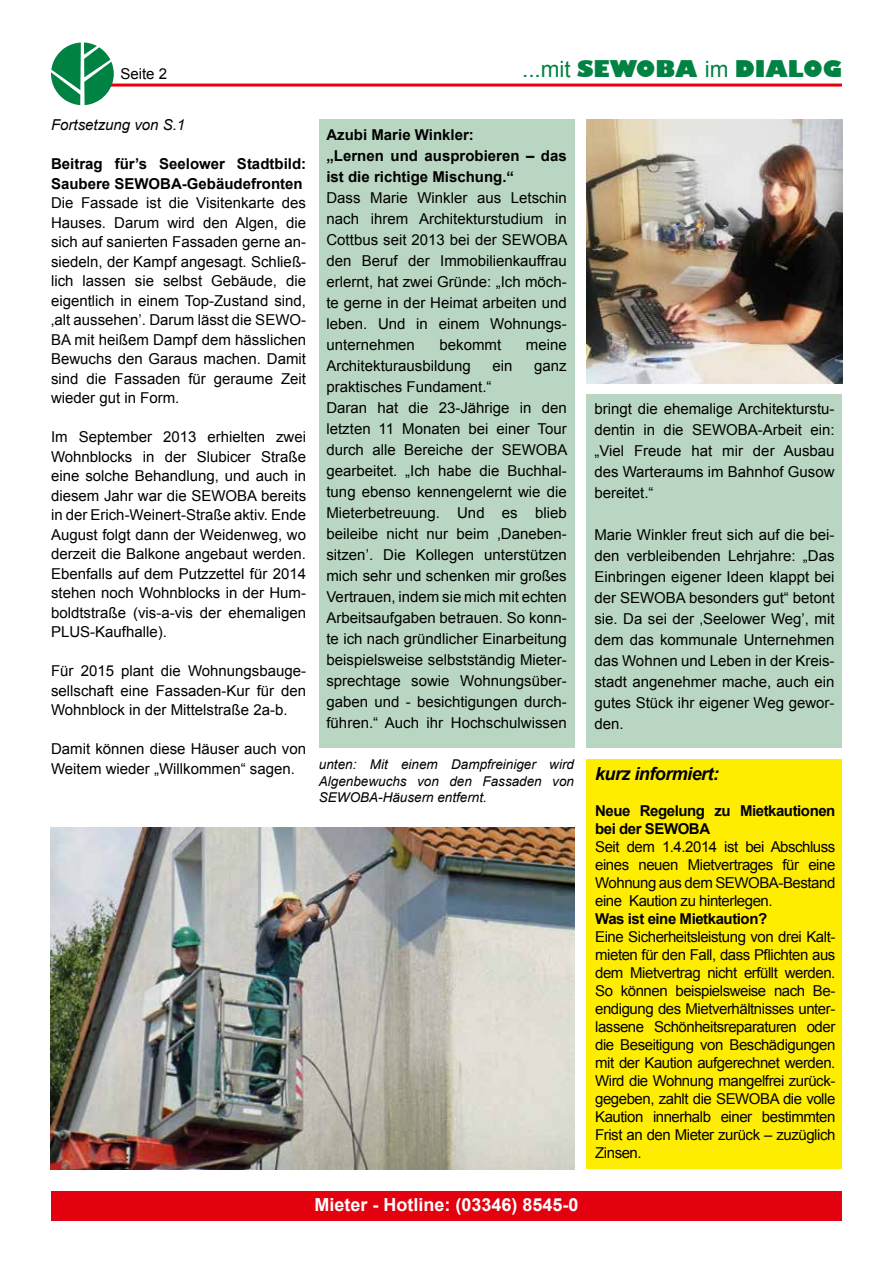
<style>
.page{position:relative;width:893px;height:1263px;background:#fff}
.page>*{position:absolute;margin:0;border:0;box-sizing:border-box;transform-origin:0 0}
.t1{font:22.5px "Gilbert Ultra Bold Plain";color:#008243}
.t2{font:700 18px "Arial";color:#fff}
.t3{font:italic 700 18px "Arial";letter-spacing:-.03em;color:#000}
.t4{font:15px/21px "Arial";color:#000;text-align:justify}
.t5{font:700 15px/21px "Arial";color:#000}
.t6{font:700 15px/18px "Arial";letter-spacing:-.03em;color:#000}
.t7{font:italic 15px "Arial";color:#000}
.t8{font:italic 13.5px/16.2px "Arial";color:#000;text-align:justify}
.s1{font-family:"Arial"}
</style>
<div class="page">
<hr style="left:98px;top:84px;width:744px;height:3px;background:#e3000f">
<svg style="left:51px;top:43px;width:63px;height:62px"></svg>
<div style="left:51px;top:1191px;width:791px;height:29px;background:#e3000f"></div>
<div style="left:587px;top:759px;width:255px;height:410px;background:#ffed00"></div>
<div style="left:319px;top:119px;width:255px;height:628px;background:#b8d6c1"></div>
<div style="left:587px;top:394px;width:255px;height:353px;background:#b8d6c1"></div>
<img style="left:51px;top:827px;width:523px;height:342px">
<img style="left:587px;top:119px;width:255px;height:265px">
<p class="t4" style="left:120px;top:64px;width:48px">Seite 2</p>
<h1 class="t1" style="left:522px;top:55px;width:321px"><span class="s1">...mit</span> SEWOBA <span class="s1">im</span> DIALOG</h1>
<p class="t7" style="left:51px;top:115px;width:136px">Fortsetzung von S.1</p>
<p class="t5" style="left:51px;top:154px;width:257px;line-height:19.5px">Beitrag für’s Seelower Stadtbild:<br>Saubere SEWOBA-Gebäudefronten</p>
<p class="t4" style="left:51px;top:193px;width:257px;line-height:19.5px">Die Fassade ist die Visitenkarte des Hauses. Darum wird den Algen, die sich auf sanierten Fassaden gerne an&shy;siedeln, der Kampf angesagt. Schließ&shy;lich lassen sie selbst Gebäude, die eigentlich in einem Top-Zustand sind, ‚alt aussehen’. Darum lässt die SEWO-BA mit heißem Dampf dem hässlichen Bewuchs den Garaus machen. Damit sind die Fassaden für geraume Zeit wieder gut in Form.</p>
<p class="t4" style="left:51px;top:427px;width:257px;line-height:19.5px">Im September 2013 erhielten zwei Wohnblocks in der Slubicer Straße eine solche Behandlung, und auch in diesem Jahr war die SEWOBA bereits in der Erich-Weinert-Straße aktiv. Ende August folgt dann der Weidenweg, wo derzeit die Balkone angebaut werden.<br>Ebenfalls auf dem Putzzettel für 2014 stehen noch Wohnblocks in der Hum&shy;boldtstraße (vis-a-vis der ehemaligen PLUS-Kaufhalle).</p>
<p class="t4" style="left:51px;top:661px;width:257px;line-height:19.5px">Für 2015 plant die Wohnungsbauge&shy;sellschaft eine Fassaden-Kur für den Wohnblock in der Mittelstraße 2a-b.</p>
<p class="t4" style="left:51px;top:739px;width:257px;line-height:19.5px">Damit können diese Häuser auch von<br>Weitem wieder „Willkommen“ sagen.</p>
<p class="t5" style="left:326px;top:125px;width:242px">Azubi Marie Winkler:<br>„Lernen und ausprobieren – das ist die richtige Mischung.“</p>
<p class="t4" style="left:326px;top:188px;width:243px">Dass Marie Winkler aus Letschin nach ihrem Architekturstudium in Cottbus seit 2013 bei der SEWOBA den Beruf der Immobilienkauffrau erlernt, hat zwei Gründe: „Ich möch&shy;te gerne in der Heimat arbeiten und leben. Und in einem Wohnungs&shy;unternehmen</p>
<p class="t4" style="left:439px;top:335px;width:63px">bekommt</p>
<p class="t4" style="left:526px;top:335px;width:42px">meine</p>
<p class="t4" style="left:326px;top:356px;width:146px">Architekturausbildung</p>
<p class="t4" style="left:492px;top:356px;width:22px">ein</p>
<p class="t4" style="left:534px;top:356px;width:34px">ganz</p>
<p class="t4" style="left:326px;top:377px;width:243px;text-align:left">praktisches Fundament.“<br>Daran hat die 23-Jährige in den letzten 11 Monaten bei einer Tour durch alle Bereiche der SEWOBA gearbeitet. „Ich habe die Buchhal&shy;tung ebenso kennengelernt wie die Mieterbetreuung. Und es blieb beileibe nicht nur beim ‚Daneben&shy;sitzen’. Die Kollegen unterstützen mich sehr und schenken mir großes Vertrauen, indem sie mich mit echten Arbeitsaufgaben betrauen. So konn&shy;te ich nach gründlicher Einarbeitung beispielsweise selbstständig Mieter&shy;sprechtage sowie Wohnungsüber&shy;gaben und - besichtigungen durch&shy;führen.“ Auch ihr Hochschulwissen</p>
<p class="t8" style="left:319px;top:757px;width:257px">unten: Mit einem Dampfreiniger wird Algenbewuchs von den Fassaden von SEWOBA-Häusern entfernt.</p>
<p class="t2" style="left:314px;top:1193px;width:266px">Mieter - Hotline: (03346) 8545-0</p>
<p class="t4" style="left:594px;top:399px;width:242px">bringt die ehemalige Architekturstu&shy;dentin in die SEWOBA-Arbeit ein: „Viel Freude hat mir der Ausbau des Warteraums im Bahnhof Gusow bereitet.“</p>
<p class="t4" style="left:594px;top:525px;width:242px">Marie Winkler freut sich auf die bei&shy;den verbleibenden Lehrjahre: „Das Einbringen eigener Ideen klappt bei der SEWOBA besonders gut“ betont sie. Da sei der ‚Seelower Weg’, mit dem das kommunale Unternehmen das Wohnen und Leben in der Kreis&shy;stadt angenehmer mache, auch ein gutes Stück ihr eigener Weg gewor&shy;den.</p>
<p class="t3" style="left:595px;top:762px;width:125px">kurz informiert:</p>
<p class="t6" style="left:595px;top:802px;width:242px">Neue Regelung zu Mietkautionen bei der SEWOBA</p>
<p class="t4" style="left:595px;top:838px;width:242px;line-height:18px">Seit dem 1.4.2014 ist bei Abschluss eines neuen Mietvertrages für eine Wohnung aus dem SEWOBA-Bestand eine Kaution zu hinterlegen.</p>
<p class="t6" style="left:595px;top:910px;width:174px">Was ist eine Mietkaution?</p>
<p class="t4" style="left:595px;top:928px;width:242px;line-height:18px">Eine Sicherheitsleistung von drei Kalt&shy;mieten für den Fall, dass Pflichten aus dem Mietvertrag nicht erfüllt werden.<br>So können beispielsweise nach Be&shy;endigung des Mietverhältnisses unter&shy;lassene Schönheitsreparaturen oder die Beseitigung von Beschädigungen mit der Kaution aufgerechnet werden.<br>Wird die Wohnung mangelfrei zurück&shy;gegeben, zahlt die SEWOBA die volle Kaution innerhalb einer bestimmten Frist an den Mieter zurück – zuzüglich Zinsen.</p>
</div>
